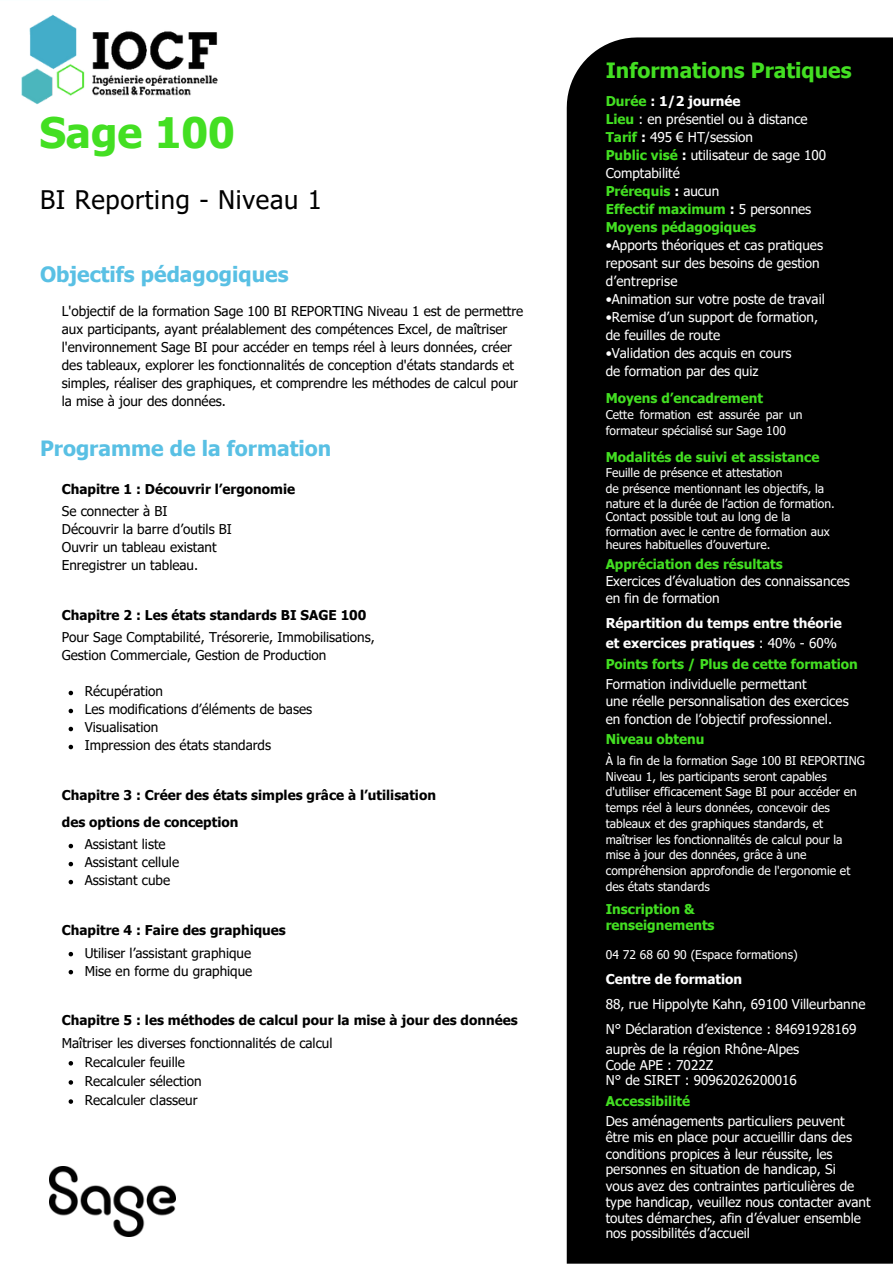
<style>
.page{position:relative;width:894px;height:1264px;background:#fff}
.page>*{position:absolute;margin:0;border:0;box-sizing:border-box;transform-origin:0 0}
.t1{font:700 42px "Tahoma";color:#43df22}
.t2{font:25.5px "Tahoma";letter-spacing:.03em;color:#000}
.t3{font:700 21px "Tahoma";color:#59c0e4}
.t4{font:700 21px "Tahoma";color:#43df22}
.t5{font:13.5px/18px "Tahoma";color:#fff}
.t6{font:13.5px/18px "Tahoma";color:#000}
.t7{font:700 13.5px "Tahoma";color:#000}
.t8{font:700 13.5px "Tahoma";color:#43df22}
.t9{font:700 13.5px "Tahoma";color:#fff}
.t10{font:12px/15.8px "Tahoma";color:#fff}
.s1{color:#43df22}
.s2{font-weight:700;color:#43df22}
.s3{font-weight:700}
.s4{color:#fff}
.s5{font-weight:400;color:#fff}
.s6{font-weight:400}
</style>
<div class="page">
<img style="left:50px;top:1166px;width:126px;height:70px">
<hr style="left:0;top:0;width:108px;height:1px;background:#fbffff">
<div style="left:566px;top:37px;width:326px;height:1226px;background:#000"></div>
<img style="left:21px;top:14px;width:197px;height:90px">
<svg style="left:69px;top:690px;width:4px;height:5px"></svg>
<svg style="left:69px;top:708px;width:4px;height:5px"></svg>
<svg style="left:69px;top:726px;width:4px;height:5px"></svg>
<svg style="left:69px;top:744px;width:4px;height:5px"></svg>
<svg style="left:69px;top:843px;width:4px;height:5px"></svg>
<svg style="left:69px;top:861px;width:4px;height:5px"></svg>
<svg style="left:69px;top:879px;width:4px;height:5px"></svg>
<svg style="left:69px;top:951px;width:4px;height:5px"></svg>
<svg style="left:69px;top:969px;width:4px;height:5px"></svg>
<svg style="left:69px;top:1061px;width:4px;height:4px"></svg>
<svg style="left:69px;top:1080px;width:4px;height:4px"></svg>
<svg style="left:69px;top:1099px;width:4px;height:4px"></svg>
<p class="t1" style="left:39px;top:106px;width:197px">Sage 100</p>
<p class="t2" style="left:40px;top:184px;width:283px">BI Reporting - Niveau 1</p>
<p class="t3" style="left:40px;top:261px;width:250px">Objectifs pédagogiques</p>
<p class="t6" style="left:62px;top:301px;width:463px">L'objectif de la formation Sage 100 BI REPORTING Niveau 1 est de permettre aux participants, ayant préalablement des compétences Excel, de maîtriser l'environnement Sage BI pour accéder en temps réel à leurs données, créer des tableaux, explorer les fonctionnalités de conception d'états standards et simples, réaliser des graphiques, et comprendre les méthodes de calcul pour</p>
<p class="t6" style="left:62px;top:391px;width:165px">la mise à jour des données.</p>
<p class="t3" style="left:40px;top:435px;width:293px">Programme de la formation</p>
<p class="t7" style="left:62px;top:480px;width:235px">Chapitre 1 : Découvrir l’ergonomie</p>
<p class="t6" style="left:62px;top:502px;width:107px">Se connecter à BI</p>
<p class="t6" style="left:62px;top:520px;width:171px">Découvrir la barre d’outils BI</p>
<p class="t6" style="left:62px;top:538px;width:156px">Ouvrir un tableau existant</p>
<p class="t6" style="left:62px;top:556px;width:138px">Enregistrer un tableau.</p>
<p class="t7" style="left:62px;top:606px;width:306px">Chapitre 2 : Les états standards BI SAGE 100</p>
<p class="t6" style="left:62px;top:628px;width:314px">Pour Sage Comptabilité, Trésorerie, Immobilisations,</p>
<p class="t6" style="left:62px;top:646px;width:266px">Gestion Commerciale, Gestion de Production</p>
<p class="t6" style="left:85px;top:682px;width:80px">Récupération</p>
<p class="t6" style="left:85px;top:700px;width:229px">Les modifications d’éléments de bases</p>
<p class="t6" style="left:85px;top:718px;width:75px">Visualisation</p>
<p class="t6" style="left:85px;top:736px;width:188px">Impression des états standards</p>
<p class="t7" style="left:62px;top:786px;width:375px">Chapitre 3 : Créer des états simples grâce à l’utilisation</p>
<p class="t7" style="left:62px;top:813px;width:178px">des options de conception</p>
<p class="t6" style="left:85px;top:835px;width:82px">Assistant liste</p>
<p class="t6" style="left:85px;top:853px;width:96px">Assistant cellule</p>
<p class="t6" style="left:85px;top:871px;width:87px">Assistant cube</p>
<p class="t7" style="left:62px;top:921px;width:225px">Chapitre 4 : Faire des graphiques</p>
<p class="t6" style="left:85px;top:943px;width:168px">Utiliser l’assistant graphique</p>
<p class="t6" style="left:85px;top:961px;width:169px">Mise en forme du graphique</p>
<p class="t7" style="left:62px;top:1011px;width:457px">Chapitre 5 : les méthodes de calcul pour la mise à jour des données</p>
<p class="t6" style="left:62px;top:1033px;width:272px">Maîtriser les diverses fonctionnalités de calcul</p>
<p class="t6" style="left:85px;top:1052px;width:102px">Recalculer feuille</p>
<p class="t6" style="left:85px;top:1071px;width:118px">Recalculer sélection</p>
<p class="t6" style="left:85px;top:1090px;width:114px">Recalculer classeur</p>
<p class="t4" style="left:605px;top:57px;width:247px">Informations Pratiques</p>
<p class="t9" style="left:605px;top:93px;width:136px"><span class="s1">Durée</span> : 1/2 journée</p>
<p class="t5" style="left:605px;top:110px;width:203px"><span class="s2">Lieu</span> : en présentiel ou à distance</p>
<p class="t5" style="left:605px;top:128px;width:149px"><span class="s2">Tarif</span> <span class="s3">:</span> 495 € HT/session</p>
<p class="t5" style="left:605px;top:146px;width:222px"><span class="s2">Public visé</span> <span class="s3">:</span> utilisateur de sage 100<br>Comptabilité</p>
<p class="t8" style="left:605px;top:183px;width:115px">Prérequis <span class="s4">:</span> <span class="s5">aucun</span></p>
<p class="t8" style="left:605px;top:201px;width:207px">Effectif maximum <span class="s4">:</span> <span class="s5">5 personnes</span></p>
<p class="t8" style="left:605px;top:219px;width:152px">Moyens pédagogiques</p>
<p class="t5" style="left:605px;top:236px;width:219px">•Apports théoriques et cas pratiques reposant sur des besoins de gestion</p>
<p class="t5" style="left:605px;top:272px;width:73px">d’entreprise</p>
<p class="t5" style="left:605px;top:290px;width:220px">•Animation sur votre poste de travail</p>
<p class="t5" style="left:605px;top:308px;width:214px">•Remise d’un support de formation,</p>
<p class="t5" style="left:605px;top:326px;width:116px">de feuilles de route</p>
<p class="t5" style="left:605px;top:344px;width:187px">•Validation des acquis en cours</p>
<p class="t5" style="left:605px;top:362px;width:154px">de formation par des quiz</p>
<p class="t8" style="left:605px;top:389px;width:159px">Moyens d’encadrement</p>
<p class="t10" style="left:605px;top:406px;width:198px">Cette formation est assurée par un formateur spécialisé sur Sage 100</p>
<p class="t8" style="left:605px;top:448px;width:215px">Modalités de suivi et assistance</p>
<p class="t10" style="left:605px;top:465px;width:178px">Feuille de présence et attestation</p>
<p class="t10" style="left:605px;top:480px;width:220px">de présence mentionnant les objectifs, la</p>
<p class="t10" style="left:605px;top:495px;width:230px">nature et la durée de l’action de formation.</p>
<p class="t10" style="left:605px;top:508px;width:186px">Contact possible tout au long de la</p>
<p class="t10" style="left:605px;top:523px;width:225px">formation avec le centre de formation aux</p>
<p class="t10" style="left:605px;top:537px;width:166px">heures habituelles d’ouverture.</p>
<p class="t8" style="left:605px;top:556px;width:178px">Appréciation des résultats</p>
<p class="t5" style="left:605px;top:572px;width:246px;line-height:16.8px">Exercices d’évaluation des connaissances en fin de formation</p>
<p class="t9" style="left:605px;top:614px;width:237px">Répartition du temps entre théorie</p>
<p class="t9" style="left:605px;top:634px;width:233px">et exercices pratiques <span class="s6">: 40% - 60%</span></p>
<p class="t8" style="left:605px;top:655px;width:254px">Points forts / Plus de cette formation</p>
<p class="t5" style="left:605px;top:674px;width:202px">Formation individuelle permettant</p>
<p class="t5" style="left:605px;top:691px;width:244px">une réelle personnalisation des exercices</p>
<p class="t5" style="left:605px;top:709px;width:228px">en fonction de l’objectif professionnel.</p>
<p class="t8" style="left:605px;top:730px;width:100px">Niveau obtenu</p>
<p class="t10" style="left:605px;top:752px;width:260px">À la fin de la formation Sage 100 BI REPORTING Niveau 1, les participants seront capables d'utiliser efficacement Sage BI pour accéder en temps réel à leurs données, concevoir des tableaux et des graphiques standards, et maîtriser les fonctionnalités de calcul pour la mise à jour des données, grâce à une compréhension approfondie de l'ergonomie et des états standards</p>
<p class="t8" style="left:605px;top:900px;width:90px">Inscription &amp;</p>
<p class="t8" style="left:605px;top:916px;width:110px">renseignements</p>
<p class="t10" style="left:605px;top:946px;width:193px">04 72 68 60 90 (Espace formations)</p>
<p class="t9" style="left:605px;top:970px;width:138px">Centre de formation</p>
<p class="t5" style="left:605px;top:994px;width:261px">88, rue Hippolyte Kahn, 69100 Villeurbanne</p>
<p class="t5" style="left:605px;top:1019px;width:252px">N° Déclaration d’existence : 84691928169</p>
<p class="t5" style="left:605px;top:1039px;width:195px">auprès de la région Rhône-Alpes</p>
<p class="t5" style="left:605px;top:1055px;width:109px">Code APE : 7022Z</p>
<p class="t5" style="left:605px;top:1071px;width:192px">N° de SIRET : 90962026200016</p>
<p class="t8" style="left:605px;top:1092px;width:86px">Accessibilité</p>
<p class="t5" style="left:605px;top:1111px;width:240px">Des aménagements particuliers peuvent</p>
<p class="t5" style="left:605px;top:1127px;width:248px">être mis en place pour accueillir dans des</p>
<p class="t5" style="left:605px;top:1144px;width:228px">conditions propices à leur réussite, les</p>
<p class="t5" style="left:605px;top:1159px;width:231px">personnes en situation de handicap, Si</p>
<p class="t5" style="left:605px;top:1176px;width:250px">vous avez des contraintes particulières de</p>
<p class="t5" style="left:605px;top:1192px;width:266px">type handicap, veuillez nous contacter avant</p>
<p class="t5" style="left:605px;top:1208px;width:256px">toutes démarches, afin d’évaluer ensemble</p>
<p class="t5" style="left:605px;top:1224px;width:146px">nos possibilités d’accueil</p>
</div>
